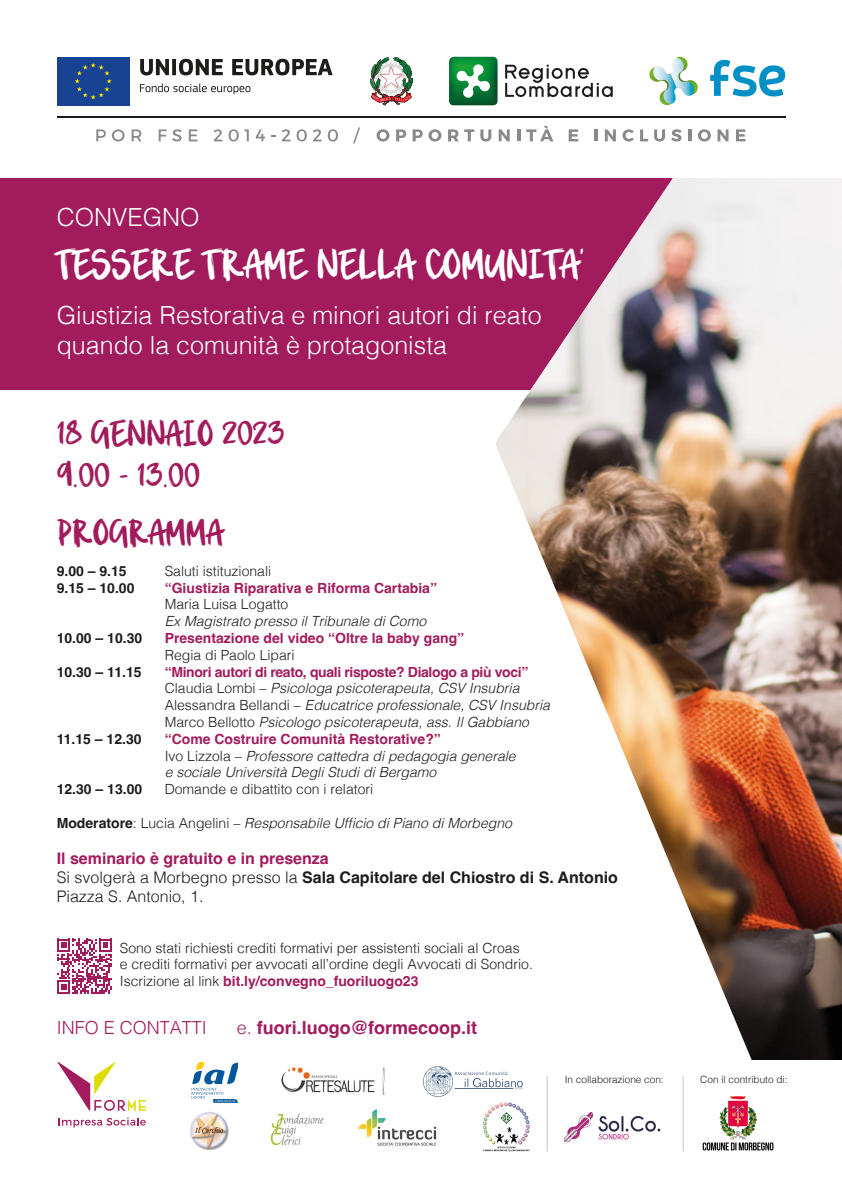
<style>
.page{position:relative;width:842px;height:1191px;background:#fff}
.page>*{position:absolute;margin:0;border:0;box-sizing:border-box;transform-origin:0 0}
.t1{font:40px "girlcrush";color:#fff}
.t2{font:35px/42px "girlcrush";color:#a21b5c}
.t3{font:300 25px/30px "Helvetica";color:#fff}
.t4{font:700 18px "Helvetica";color:#a21b5c}
.t5{font:300 18px "Helvetica";color:#a21b5c}
.t6{font:300 16px/19.2px "Helvetica";color:#1c1c1b}
.t7{font:italic 300 14px/16.8px "Helvetica";color:#1c1c1b}
.t8{font:300 14px/16.8px "Helvetica";color:#1c1c1b}
.t9{font:700 14px "Helvetica";color:#a21b5c}
.t10{font:700 14px "Helvetica";color:#1c1c1b}
.t11{font:300 10px "Helvetica";color:#1c1c1b}
.s1{font-weight:700;font-style:normal;color:#a21b5c}
.s2{font-style:normal}
.s3{font-weight:700;font-style:normal}
.s4{font-weight:700;color:#a21b5c}
.s5{font-weight:700}
.s6{font-weight:300}
</style>
<div class="page">
<div style="left:0;top:178px;width:842px;height:212px;background:#a21b5c"></div>
<img style="left:496px;top:178px;width:346px;height:969px">
<div style="left:592px;top:1060px;width:250px;height:99px;background:#fff"></div>
<img style="left:281px;top:1067px;width:104px;height:28px">
<img style="left:423px;top:1066px;width:103px;height:31px">
<img style="left:190px;top:1111px;width:39px;height:39px">
<img style="left:191px;top:1062px;width:47px;height:40px">
<img style="left:270px;top:1113px;width:54px;height:33px">
<img style="left:358px;top:1109px;width:79px;height:37px">
<img style="left:483px;top:1102px;width:49px;height:50px">
<svg style="left:57px;top:1062px;width:89px;height:49px"></svg>
<svg style="left:59px;top:1117px;width:87px;height:10px"></svg>
<svg style="left:57px;top:58px;width:728px;height:84px"></svg>
<hr style="left:57px;top:117px;width:728px;height:1px;background:#1c1c1b">
<svg style="left:449px;top:57px;width:49px;height:48px"></svg>
<svg style="left:505px;top:65px;width:108px;height:32px"></svg>
<svg style="left:648px;top:57px;width:51px;height:49px"></svg>
<svg style="left:710px;top:60px;width:75px;height:36px"></svg>
<div style="left:57px;top:57px;width:73px;height:48px;background:#184393"></div>
<svg style="left:75px;top:63px;width:37px;height:36px"></svg>
<svg style="left:140px;top:59px;width:83px;height:16px"></svg>
<svg style="left:232px;top:59px;width:100px;height:16px"></svg>
<svg style="left:140px;top:83px;width:110px;height:11px"></svg>
<svg style="left:370px;top:57px;width:43px;height:48px"></svg>
<svg style="left:96px;top:129px;width:10px;height:12px"></svg>
<svg style="left:112px;top:129px;width:13px;height:12px"></svg>
<svg style="left:132px;top:129px;width:10px;height:12px"></svg>
<svg style="left:159px;top:129px;width:23px;height:12px"></svg>
<svg style="left:189px;top:129px;width:9px;height:12px"></svg>
<svg style="left:214px;top:129px;width:8px;height:12px"></svg>
<svg style="left:229px;top:129px;width:20px;height:12px"></svg>
<svg style="left:256px;top:129px;width:9px;height:12px"></svg>
<svg style="left:282px;top:129px;width:8px;height:12px"></svg>
<svg style="left:297px;top:129px;width:10px;height:12px"></svg>
<svg style="left:313px;top:129px;width:9px;height:12px"></svg>
<svg style="left:328px;top:129px;width:10px;height:12px"></svg>
<svg style="left:353px;top:127px;width:7px;height:16px"></svg>
<svg style="left:377px;top:129px;width:12px;height:12px"></svg>
<svg style="left:396px;top:129px;width:10px;height:12px"></svg>
<svg style="left:413px;top:129px;width:28px;height:12px"></svg>
<svg style="left:448px;top:129px;width:26px;height:12px"></svg>
<svg style="left:480px;top:129px;width:11px;height:12px"></svg>
<svg style="left:499px;top:129px;width:11px;height:12px"></svg>
<svg style="left:517px;top:129px;width:3px;height:12px"></svg>
<svg style="left:526px;top:125px;width:27px;height:16px"></svg>
<svg style="left:569px;top:129px;width:9px;height:12px"></svg>
<svg style="left:594px;top:129px;width:3px;height:12px"></svg>
<svg style="left:605px;top:129px;width:11px;height:12px"></svg>
<svg style="left:622px;top:129px;width:12px;height:12px"></svg>
<svg style="left:640px;top:129px;width:8px;height:12px"></svg>
<svg style="left:654px;top:129px;width:11px;height:12px"></svg>
<svg style="left:671px;top:129px;width:10px;height:12px"></svg>
<svg style="left:688px;top:129px;width:3px;height:12px"></svg>
<svg style="left:698px;top:129px;width:13px;height:12px"></svg>
<svg style="left:717px;top:129px;width:11px;height:12px"></svg>
<svg style="left:736px;top:129px;width:9px;height:12px"></svg>
<svg style="left:57px;top:938px;width:55px;height:55px"></svg>
<img style="left:565px;top:1113px;width:95px;height:29px">
<img style="left:702px;top:1096px;width:72px;height:55px">
<hr style="left:547px;top:1076px;width:1px;height:75px;background:#c6c6c6">
<hr style="left:683px;top:1076px;width:1px;height:75px;background:#c6c6c6">
<h3 class="t3" style="left:57px;top:200px;width:145px">CONVEGNO</h3>
<h1 class="t1" style="left:57px;top:240px;width:528px">TESSERE TRAME NELLA COMUNITA’</h1>
<h3 class="t3" style="left:57px;top:298px;width:486px">Giustizia Restorativa e minori autori di reato quando la comunità è protagonista</h3>
<h2 class="t2" style="left:58px;top:413px;width:228px">18 GENNAIO 2023<br>9.00 - 13.00</h2>
<h2 class="t2" style="left:58px;top:511px;width:168px">PROGRAMMA</h2>
<p class="t10" style="left:57px;top:562px;width:72px">9.00 – 9.15</p>
<p class="t8" style="left:165px;top:561px;width:108px">Saluti istituzionali</p>
<p class="t10" style="left:57px;top:579px;width:79px">9.15 – 10.00</p>
<p class="t9" style="left:165px;top:579px;width:274px">“Giustizia Riparativa e Riforma Cartabia”</p>
<p class="t8" style="left:165px;top:595px;width:125px">Maria Luisa Logatto</p>
<p class="t7" style="left:165px;top:612px;width:263px">Ex Magistrato presso il Tribunale di Como</p>
<p class="t10" style="left:57px;top:629px;width:87px">10.00 – 10.30</p>
<p class="t9" style="left:165px;top:629px;width:301px">Presentazione del video “Oltre la baby gang”</p>
<p class="t8" style="left:165px;top:645px;width:131px">Regia di Paolo Lipari</p>
<p class="t10" style="left:57px;top:663px;width:86px">10.30 – 11.15</p>
<p class="t7" style="left:165px;top:662px;width:387px"><span class="s1">“Minori autori di reato, quali risposte? Dialogo a più voci” </span><span class="s2">Claudia Lombi –</span> Psicologa psicoterapeuta, CSV Insubria <span class="s2">Alessandra Bellandi –</span> Educatrice professionale, CSV Insubria <span class="s2">Marco Bellotto</span> Psicologo psicoterapeuta, ass. Il Gabbiano</p>
<p class="t10" style="left:57px;top:730px;width:86px">11.15 – 12.30</p>
<p class="t7" style="left:165px;top:729px;width:352px"><span class="s1">“Come Costruire Comunità Restorative?”<br></span><span class="s2">Ivo Lizzola –</span> Professore cattedra di pedagogia generale e sociale Università Degli Studi di Bergamo</p>
<p class="t10" style="left:57px;top:780px;width:87px">12.30 – 13.00</p>
<p class="t8" style="left:165px;top:780px;width:210px">Domande e dibattito con i relatori</p>
<p class="t7" style="left:57px;top:813px;width:457px"><span class="s3">Moderatore</span><span class="s2">: Lucia Angelini –</span> Responsabile Ufficio di Piano di Morbegno</p>
<p class="t6" style="left:57px;top:847px;width:563px"><span class="s4">Il seminario è gratuito e in presenza<br></span>Si svolgerà a Morbegno presso la <span class="s5">Sala Capitolare del Chiostro di S. Antonio<br></span>Piazza S. Antonio, 1.</p>
<p class="t8" style="left:120px;top:938px;width:415px">Sono stati richiesti crediti formativi per assistenti sociali al Croas<br>e crediti formativi per avvocati all’ordine degli Avvocati di Sondrio.<br>Iscrizione al link <span class="s4">bit.ly/convegno_fuoriluogo23</span></p>
<p class="t5" style="left:57px;top:1012px;width:152px">INFO E CONTATTI</p>
<p class="t4" style="left:237px;top:1017px;width:242px"><span class="s6">e.</span> fuori.luogo@formecoop.it</p>
<p class="t11" style="left:565px;top:1071px;width:100px">In collaborazione con:</p>
<p class="t11" style="left:700px;top:1071px;width:89px">Con il contributo di:</p>
</div>
